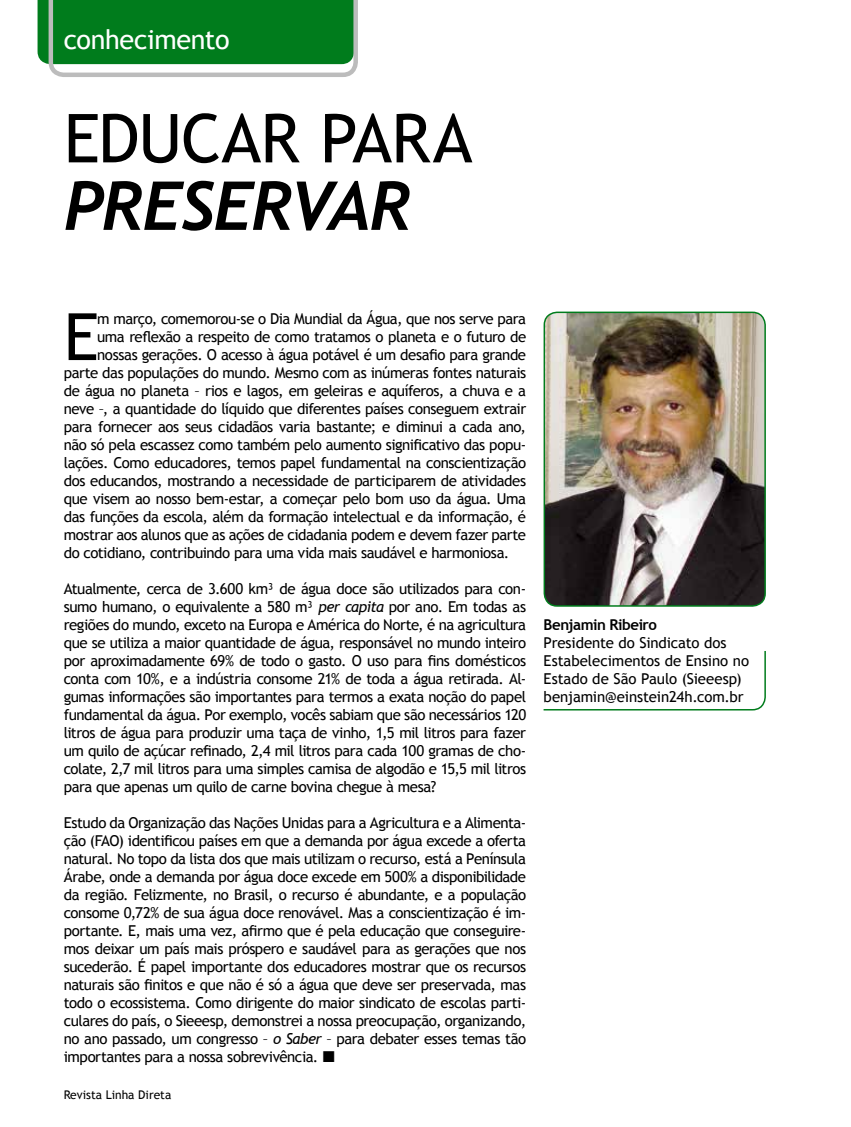
<style>
.page{position:relative;width:851px;height:1127px;background:#fff}
.page>*{position:absolute;margin:0;border:0;box-sizing:border-box;transform-origin:0 0}
.t1{font:67.5px "Trebuchet MS";letter-spacing:-.015em;color:#000}
.t2{font:italic 700 67.5px "Trebuchet";letter-spacing:-.03em;color:#000}
.t3{font:65.25px "Trebuchet MS";color:#000}
.t4{font:27px "Trebuchet MS";letter-spacing:-.015em;color:#fff}
.t5{font:15px/18px "Trebuchet MS";letter-spacing:-.025em;color:#000;text-align:justify}
.t6{font:15px/18px "Trebuchet MS";letter-spacing:-.005em;color:#000}
.t7{font:700 15px "Trebuchet MS";letter-spacing:-.035em;color:#000}
.t8{font:12px "Trebuchet MS";color:#000}
.s1{font-style:italic}
</style>
<div class="page">
<svg style="left:38px;top:0;width:320px;height:77px;background:#2b8f42"></svg>
<img style="left:544px;top:312px;width:221px;height:294px">
<div style="left:543px;top:312px;width:222px;height:295px;border:2px solid #007c1c;border-radius:13px"></div>
<svg style="left:543px;top:651px;width:223px;height:60px"></svg>
<h3 class="t4" style="left:64px;top:23px;width:167px">conhecimento</h3>
<h1 class="t1" style="left:64px;top:99px;width:410px">EDUCAR PARA</h1>
<h1 class="t2" style="left:64px;top:165px;width:349px">PRESERVAR</h1>
<h2 class="t3" style="left:64px;top:298px;width:36px">E</h2>
<p class="t5" style="left:97px;top:310px;width:430px">m março, comemorou-se o Dia Mundial da Água, que nos serve para</p>
<p class="t5" style="left:97px;top:328px;width:430px">uma reflexão a respeito de como tratamos o planeta e o futuro de</p>
<p class="t5" style="left:97px;top:346px;width:430px">nossas gerações. O acesso à água potável é um desafio para grande</p>
<p class="t5" style="left:64px;top:364px;width:464px">parte das populações do mundo. Mesmo com as inúmeras fontes naturais</p>
<p class="t5" style="left:64px;top:382px;width:463px">de água no planeta – rios e lagos, em geleiras e aquíferos, a chuva e a</p>
<p class="t5" style="left:64px;top:400px;width:464px">neve –, a quantidade do líquido que diferentes países conseguem extrair</p>
<p class="t5" style="left:64px;top:418px;width:464px">para fornecer aos seus cidadãos varia bastante; e diminui a cada ano,</p>
<p class="t5" style="left:64px;top:436px;width:464px">não só pela escassez como também pelo aumento significativo das popu-</p>
<p class="t5" style="left:64px;top:454px;width:464px">lações. Como educadores, temos papel fundamental na conscientização</p>
<p class="t5" style="left:64px;top:472px;width:464px">dos educandos, mostrando a necessidade de participarem de atividades</p>
<p class="t5" style="left:64px;top:490px;width:463px">que visem ao nosso bem-estar, a começar pelo bom uso da água. Uma</p>
<p class="t5" style="left:64px;top:508px;width:464px">das funções da escola, além da formação intelectual e da informação, é</p>
<p class="t5" style="left:64px;top:526px;width:464px">mostrar aos alunos que as ações de cidadania podem e devem fazer parte</p>
<p class="t5" style="left:64px;top:544px;width:447px">do cotidiano, contribuindo para uma vida mais saudável e harmoniosa.</p>
<p class="t5" style="left:64px;top:580px;width:464px">Atualmente, cerca de 3.600 km³ de água doce são utilizados para con&shy;sumo humano, o equivalente a 580 m³ <span class="s1">per capita</span> por ano. Em todas as regiões do mundo, exceto na Europa e América do Norte, é na agricultura que se utiliza a maior quantidade de água, responsável no mundo inteiro por aproximadamente 69% de todo o gasto. O uso para fins domésticos conta com 10%, e a indústria consome 21% de toda a água retirada. Al&shy;gumas informações são importantes para termos a exata noção do papel fundamental da água. Por exemplo, vocês sabiam que são necessários 120 litros de água para produzir uma taça de vinho, 1,5 mil litros para fazer um quilo de açúcar refinado, 2,4 mil litros para cada 100 gramas de cho&shy;colate, 2,7 mil litros para uma simples camisa de algodão e 15,5 mil litros para que apenas um quilo de carne bovina chegue à mesa?</p>
<p class="t5" style="left:64px;top:814px;width:464px">Estudo da Organização das Nações Unidas para a Agricultura e a Alimenta&shy;ção (FAO) identificou países em que a demanda por água excede a oferta natural. No topo da lista dos que mais utilizam o recurso, está a Península Árabe, onde a demanda por água doce excede em 500% a disponibilidade da região. Felizmente, no Brasil, o recurso é abundante, e a população consome 0,72% de sua água doce renovável. Mas a conscientização é im&shy;portante. E, mais uma vez, afirmo que é pela educação que conseguire&shy;mos deixar um país mais próspero e saudável para as gerações que nos sucederão. É papel importante dos educadores mostrar que os recursos naturais são finitos e que não é só a água que deve ser preservada, mas todo o ecossistema. Como dirigente do maior sindicato de escolas parti&shy;culares do país, o Sieeesp, demonstrei a nossa preocupação, organizando, no ano passado, um congresso – <span class="s1">o Saber</span> – para debater esses temas tão importantes para a nossa sobrevivência.</p>
<p class="t8" style="left:64px;top:1088px;width:109px">Revista Linha Direta</p>
<p class="t7" style="left:543px;top:615px;width:115px">Benjamin Ribeiro</p>
<p class="t6" style="left:543px;top:634px;width:207px">Presidente do Sindicato dos<br>Estabelecimentos de Ensino no<br>Estado de São Paulo (Sieeesp) benjamin@einstein24h.com.br</p>
</div>
